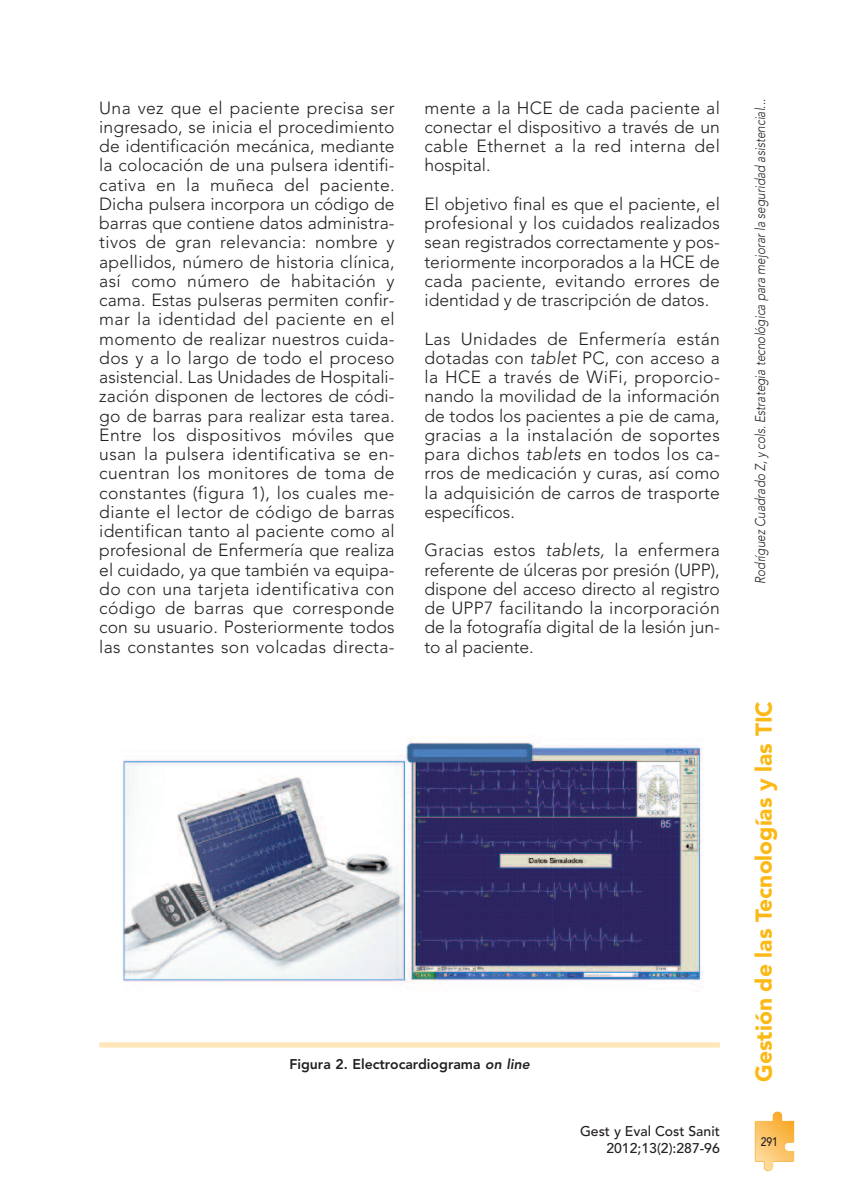
<style>
.page{position:relative;width:844px;height:1191px;background:#fff}
.page>*{position:absolute;margin:0;border:0;box-sizing:border-box;transform-origin:0 0}
.t1{font:900 22.75px "Avenir";color:#fcb814}
.t2{font:300 17.5px/19.2px "Avenir";letter-spacing:.005em;color:#231f20;text-align:justify}
.t3{font:italic 300 14px "Avenir";color:#231f20;scale:.85 1}
.t4{font:500 14px/17.5px "Avenir";color:#231f20;text-align:right}
.t5{font:800 14px "Avenir";color:#231f20}
.t6{font:500 12.25px "Avenir";color:#231f20;scale:.85 1}
.s1{font-style:italic}
</style>
<div class="page">
<svg style="left:754px;top:1111px;width:40px;height:60px"></svg>
<img style="left:122px;top:737px;width:581px;height:251px">
<div style="left:99px;top:1042px;width:620px;height:5px;background:#fee6b9"></div>
<p class="t2" style="left:99px;top:99px;width:297px">Una vez que el paciente precisa ser ingresado, se inicia el procedimiento de identificación mecánica, mediante la colocación de una pulsera identifi&shy;cativa en la muñeca del paciente.<br>Dicha pulsera incorpora un código de barras que contiene datos administra&shy;tivos de gran relevancia: nombre y apellidos, número de historia clínica, así como número de habitación y cama. Estas pulseras permiten confir&shy;mar la identidad del paciente en el momento de realizar nuestros cuida&shy;dos y a lo largo de todo el proceso asistencial. Las Unidades de Hospitali&shy;zación disponen de lectores de códi&shy;go de barras para realizar esta tarea.<br>Entre los dispositivos móviles que usan la pulsera identificativa se en&shy;cuentran los monitores de toma de constantes (figura 1), los cuales me&shy;diante el lector de código de barras identifican tanto al paciente como al profesional de Enfermería que realiza el cuidado, ya que también va equipa&shy;do con una tarjeta identificativa con código de barras que corresponde con su usuario. Posteriormente todos las constantes son volcadas directa-</p>
<p class="t2" style="left:424px;top:99px;width:297px">mente a la HCE de cada paciente al conectar el dispositivo a través de un cable Ethernet a la red interna del hospital.</p>
<p class="t2" style="left:424px;top:196px;width:297px">El objetivo final es que el paciente, el profesional y los cuidados realizados sean registrados correctamente y pos&shy;teriormente incorporados a la HCE de cada paciente, evitando errores de identidad y de trascripción de datos.</p>
<p class="t2" style="left:424px;top:330px;width:297px">Las Unidades de Enfermería están dotadas con <span class="s1">tablet</span> PC, con acceso a la HCE a través de WiFi, proporcio&shy;nando la movilidad de la información de todos los pacientes a pie de cama, gracias a la instalación de soportes para dichos <span class="s1">tablets</span> en todos los ca&shy;rros de medicación y curas, así como la adquisición de carros de trasporte específicos.</p>
<p class="t2" style="left:424px;top:542px;width:297px">Gracias estos <span class="s1">tablets,</span> la enfermera referente de úlceras por presión (UPP), dispone del acceso directo al registro de UPP7 facilitando la incorporación de la fotografía digital de la lesión jun&shy;to al paciente.</p>
<p class="t5" style="left:289px;top:1058px;width:242px">Figura 2. Electrocardiograma <span class="s1">on line</span></p>
<p class="t4" style="left:580px;top:1123px;width:141px">Gest y Eval Cost Sanit<br>2012;13(2):287-96</p>
<p class="t3" style="left:754px;top:584px;width:571px;rotate:-90deg">Rodríguez Cuadrado Z, y cols. Estrategia tecnológica para mejorar la seguridad asistencial...</p>
<h1 class="t1" style="left:754px;top:1081px;width:382px;rotate:-90deg">Gestión de las Tecnologías y las TIC</h1>
<p class="t6" style="left:760px;top:1136px;width:22px">291</p>
</div>
